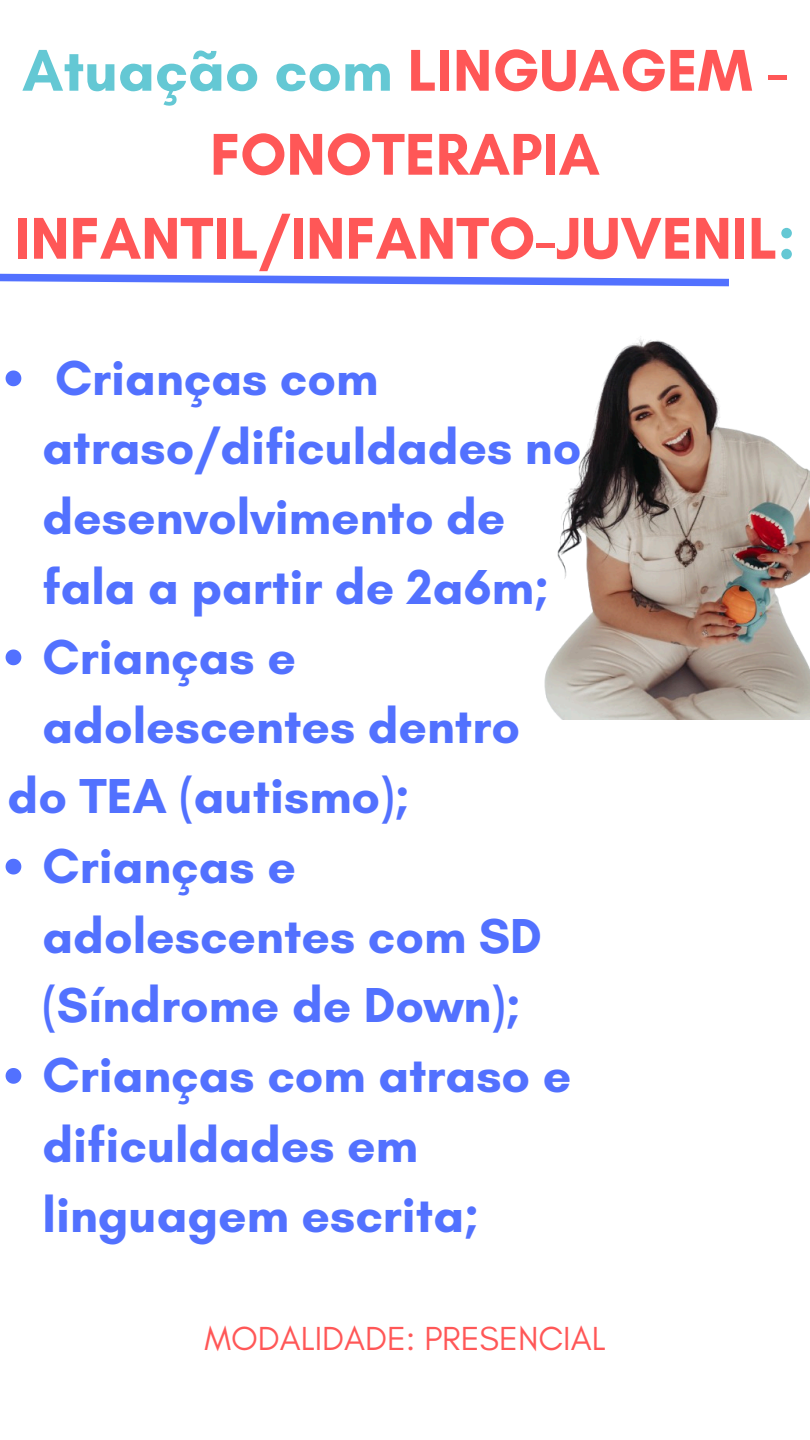
<style>
.page{position:relative;width:810px;height:1440px;background:#fff}
.page>*{position:absolute;margin:0;border:0;box-sizing:border-box;transform-origin:0 0}
.t1{font:700 60px/84px "Glacial Indifference";color:#ff5757;text-align:center}
.t2{font:700 50px/69.8px "Glacial Indifference";color:#5271ff}
.t3{font:34px "Glacial Indifference";color:#ff5757}
.s1{color:#64c8d4}
</style>
<div class="page">
<svg style="left:0;top:273px;width:521px;height:12px"></svg>
<img style="left:521px;top:277px;width:289px;height:443px">
<svg style="left:6px;top:371px;width:15px;height:15px"></svg>
<svg style="left:6px;top:650px;width:15px;height:15px"></svg>
<svg style="left:6px;top:859px;width:15px;height:16px"></svg>
<svg style="left:6px;top:1068px;width:15px;height:16px"></svg>
<p class="t1" style="left:14px;top:28px;width:783px"><span class="s1">Atuação com</span> LINGUAGEM -<br>FONOTERAPIA<br>INFANTIL/INFANTO-JUVENIL<span class="s1">:</span></p>
<p class="t2" style="left:43px;top:342px;width:540px">Crianças com atraso/dificuldades no desenvolvimento de fala a partir de 2a6m;</p>
<p class="t2" style="left:43px;top:621px;width:479px">Crianças e adolescentes dentro</p>
<h2 class="t2" style="left:8px;top:761px;width:404px">do TEA (autismo);</h2>
<p class="t2" style="left:43px;top:830px;width:501px">Crianças e adolescentes com SD (Síndrome de Down);</p>
<p class="t2" style="left:43px;top:1040px;width:530px">Crianças com atraso e dificuldades em linguagem escrita;</p>
<p class="t3" style="left:204px;top:1317px;width:403px">MODALIDADE: PRESENCIAL</p>
</div>
